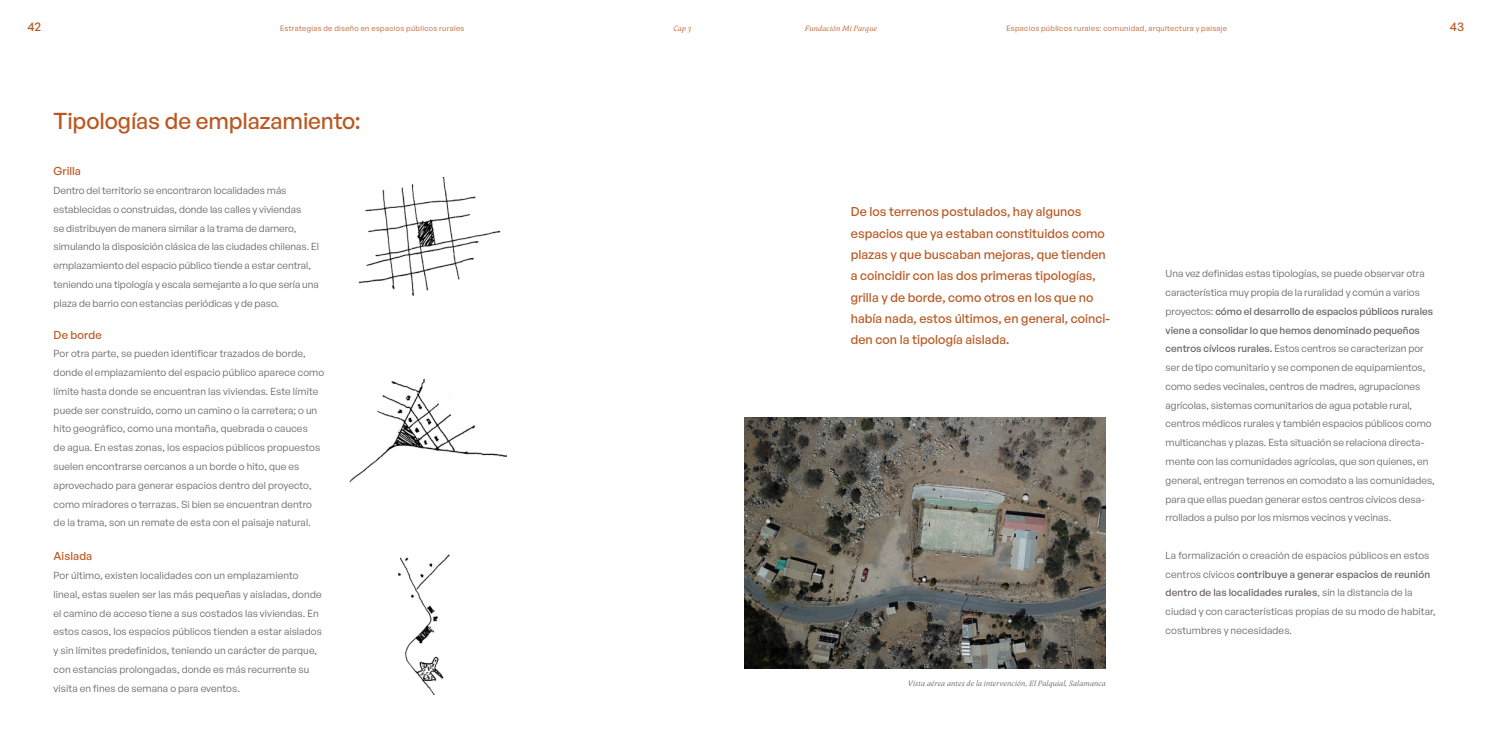
<style>
.page{position:relative;width:1489px;height:745px;background:#fff}
.page>*{position:absolute;margin:0;border:0;box-sizing:border-box;transform-origin:0 0}
.t1{font:500 22.5px "General Sans";letter-spacing:-.005em;color:#b95822}
.t2{font:500 12.5px/21.2px "General Sans";color:#b95822}
.t3{font:500 12.5px "General Sans";color:#b95822}
.t4{font:500 11.25px "General Sans";letter-spacing:.005em;color:#b95822}
.t5{font:10px/18.8px "General Sans";letter-spacing:.005em;color:#675e5d}
.t6{font:7.5px "General Sans";letter-spacing:.045em;color:#b95822}
.t7{font:italic 7.5px "Neco";letter-spacing:.025em;color:#675e5d}
.t8{font:italic 7.5px "Neco";letter-spacing:.025em;color:#b95822}
.s1{font-weight:500}
</style>
<div class="page">
<img style="left:349px;top:379px;width:157px;height:104px">
<img style="left:358px;top:177px;width:143px;height:118px">
<img style="left:398px;top:554px;width:52px;height:140px">
<img style="left:744px;top:417px;width:361px;height:251px">
<p class="t3" style="left:27px;top:18px;width:15px">42</p>
<p class="t6" style="left:280px;top:23px;width:186px">Estrategias de diseño en espacios públicos rurales</p>
<p class="t8" style="left:673px;top:23px;width:19px">Cap 3</p>
<p class="t8" style="left:804px;top:23px;width:74px">Fundación Mi Parque</p>
<p class="t6" style="left:1006px;top:23px;width:222px">Espacios públicos rurales: comunidad, arquitectura y paisaje</p>
<p class="t3" style="left:1449px;top:18px;width:16px">43</p>
<h1 class="t1" style="left:54px;top:107px;width:309px">Tipologías de emplazamiento:</h1>
<p class="t4" style="left:54px;top:164px;width:29px">Grilla</p>
<p class="t5" style="left:54px;top:181px;width:267px">Dentro del territorio se encontraron localidades más establecidas o construidas, donde las calles y viviendas<br>se distribuyen de manera similar a la trama de damero, simulando la disposición clásica de las ciudades chilenas. El emplazamiento del espacio público tiende a estar central, teniendo una tipología y escala semejante a lo que sería una plaza de barrio con estancias periódicas y de paso.</p>
<p class="t4" style="left:54px;top:327px;width:50px">De borde</p>
<p class="t5" style="left:54px;top:344px;width:272px">Por otra parte, se pueden identificar trazados de borde, donde el emplazamiento del espacio público aparece como límite hasta donde se encuentran las viviendas. Este límite puede ser construido, como un camino o la carretera; o un hito geográfico, como una montaña, quebrada o cauces<br>de agua. En estas zonas, los espacios públicos propuestos suelen encontrarse cercanos a un borde o hito, que es aprovechado para generar espacios dentro del proyecto, como miradores o terrazas. Si bien se encuentran dentro de la trama, son un remate de esta con el paisaje natural.</p>
<p class="t4" style="left:54px;top:548px;width:40px">Aislada</p>
<p class="t5" style="left:54px;top:565px;width:270px">Por último, existen localidades con un emplazamiento lineal, estas suelen ser las más pequeñas y aisladas, donde el camino de acceso tiene a sus costados las viviendas. En estos casos, los espacios públicos tienden a estar aislados y sin límites predefinidos, teniendo un carácter de parque, con estancias prolongadas, donde es más recurrente su visita en fines de semana o para eventos.</p>
<p class="t2" style="left:850px;top:201px;width:261px">De los terrenos postulados, hay algunos espacios que ya estaban constituidos como plazas y que buscaban mejoras, que tienden a coincidir con las dos primeras tipologías, grilla y de borde, como otros en los que no había nada, estos últimos, en general, coinci&shy;den con la tipología aislada.</p>
<p class="t7" style="left:907px;top:677px;width:199px">Vista aérea antes de la intervención, El Palquial, Salamanca</p>
<p class="t5" style="left:1165px;top:264px;width:270px">Una vez definidas estas tipologías, se puede observar otra característica muy propia de la ruralidad y común a varios proyectos: <span class="s1">cómo el desarrollo de espacios públicos rurales viene a consolidar lo que hemos denominado pequeños centros cívicos rurales.</span> Estos centros se caracterizan por ser de tipo comunitario y se componen de equipamientos, como sedes vecinales, centros de madres, agrupaciones agrícolas, sistemas comunitarios de agua potable rural, centros médicos rurales y también espacios públicos como multicanchas y plazas. Esta situación se relaciona directa&shy;mente con las comunidades agrícolas, que son quienes, en general, entregan terrenos en comodato a las comunidades, para que ellas puedan generar estos centros cívicos desa&shy;rrollados a pulso por los mismos vecinos y vecinas.</p>
<p class="t5" style="left:1165px;top:545px;width:272px">La formalización o creación de espacios públicos en estos centros cívicos <span class="s1">contribuye a generar espacios de reunión dentro de las localidades rurales</span>, sin la distancia de la ciudad y con características propias de su modo de habitar, costumbres y necesidades.</p>
</div>
